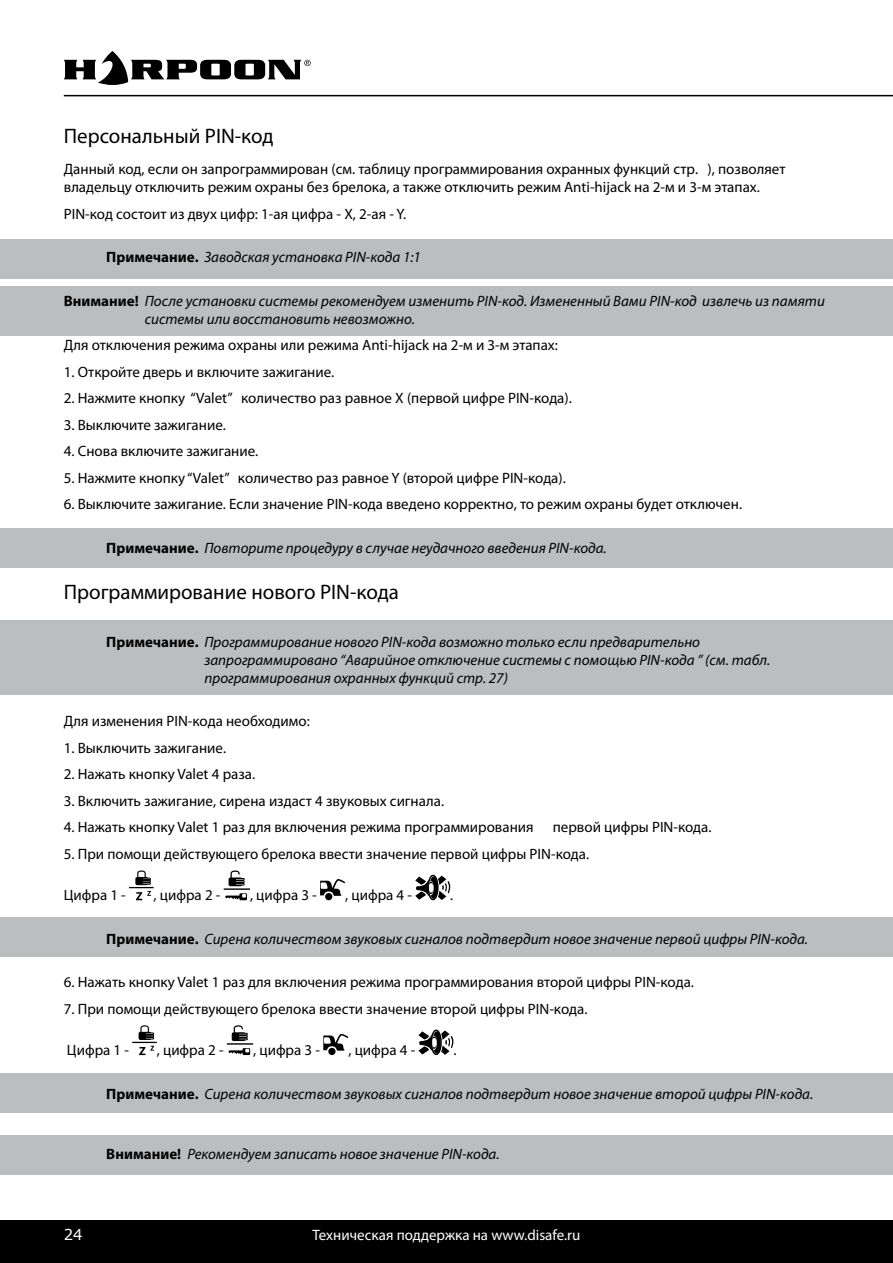
<style>
.page{position:relative;width:893px;height:1263px;background:#fff}
.page>*{position:absolute;margin:0;border:0;box-sizing:border-box;transform-origin:0 0}
.t1{font:21px "Myriad Pro";color:#000}
.t2{font:15px/18px "Myriad Pro";color:#000}
.t3{font:italic 15px/18px "Myriad Pro";color:#000}
.t4{font:15px "Myriad Pro";color:#fff}
.t5{font:15px "Verdana";color:#fff}
.s1{font-weight:700;font-style:normal}
</style>
<div class="page">
<svg style="left:64px;top:51px;width:247px;height:34px"></svg>
<hr style="left:64px;top:95px;width:829px;height:1px;background:#000">
<div style="left:0;top:1220px;width:893px;height:43px;background:#000"></div>
<div style="left:0;top:286px;width:893px;height:50px;background:#bcbdbf"></div>
<div style="left:0;top:620px;width:893px;height:74px;background:#bcbdbf"></div>
<div style="left:0;top:1135px;width:893px;height:40px;background:#bcbdbf"></div>
<div style="left:0;top:1074px;width:893px;height:39px;background:#bcbdbf"></div>
<div style="left:0;top:917px;width:893px;height:40px;background:#bcbdbf"></div>
<div style="left:0;top:529px;width:893px;height:39px;background:#bcbdbf"></div>
<div style="left:0;top:239px;width:893px;height:40px;background:#bcbdbf"></div>
<svg style="left:129px;top:870px;width:25px;height:30px"></svg>
<hr style="left:224px;top:888px;width:26px;height:2px;background:#000">
<svg style="left:229px;top:870px;width:15px;height:16px"></svg>
<svg style="left:225px;top:893px;width:22px;height:7px"></svg>
<svg style="left:320px;top:879px;width:25px;height:17px"></svg>
<div style="left:325px;top:893px;width:7px;height:7px;background:#000;border-radius:50%"></div>
<div style="left:427px;top:875px;width:12px;height:25px;border:2px solid #000;border-radius:50%"></div>
<svg style="left:415px;top:876px;width:35px;height:24px"></svg>
<svg style="left:132px;top:1025px;width:25px;height:30px"></svg>
<hr style="left:227px;top:1043px;width:26px;height:2px;background:#000">
<svg style="left:232px;top:1025px;width:15px;height:16px"></svg>
<svg style="left:228px;top:1048px;width:22px;height:7px"></svg>
<svg style="left:323px;top:1034px;width:25px;height:17px"></svg>
<div style="left:328px;top:1048px;width:8px;height:7px;background:#000;border-radius:50%"></div>
<div style="left:431px;top:1029px;width:11px;height:26px;border:2px solid #000;border-radius:50%"></div>
<svg style="left:418px;top:1030px;width:35px;height:25px"></svg>
<h1 class="t1" style="left:64px;top:123px;width:211px">Персональный PIN-код</h1>
<p class="t2" style="left:64px;top:160px;width:723px">Данный код, если он запрограммирован (см. таблицу программирования охранных функций стр. ), позволяет владельцу отключить режим охраны без брелока, а также отключить режим Anti-hijack на 2-м и 3-м этапах.</p>
<p class="t2" style="left:64px;top:204px;width:344px">PIN-код состоит из двух цифр: 1-ая цифра - Х, 2-ая - Y.</p>
<p class="t3" style="left:106px;top:248px;width:316px"><span class="s1">Примечание.</span> Заводская установка PIN-кода 1:1</p>
<p class="t3" style="left:145px;top:291px;width:682px;text-indent:-81px"><span class="s1">Внимание!</span> После установки системы рекомендуем изменить PIN-код. Измененный Вами PIN-код извлечь из памяти системы или восстановить невозможно.</p>
<p class="t2" style="left:64px;top:336px;width:496px">Для отключения режима охраны или режима Anti-hijack на 2-м и 3-м этапах:</p>
<p class="t2" style="left:64px;top:362px;width:272px">1. Откройте дверь и включите зажигание.</p>
<p class="t2" style="left:64px;top:389px;width:510px">2. Нажмите кнопку “Valet” количество раз равное Х (первой цифре PIN-кода).</p>
<p class="t2" style="left:64px;top:415px;width:164px">3. Выключите зажигание.</p>
<p class="t2" style="left:64px;top:442px;width:196px">4. Снова включите зажигание.</p>
<p class="t2" style="left:64px;top:468px;width:504px">5. Нажмите кнопку “Valet” количество раз равное Y (второй цифре PIN-кода).</p>
<p class="t2" style="left:64px;top:495px;width:680px">6. Выключите зажигание. Если значение PIN-кода введено корректно, то режим охраны будет отключен.</p>
<p class="t3" style="left:106px;top:538px;width:502px"><span class="s1">Примечание.</span> Повторите процедуру в случае неудачного введения PIN-кода.</p>
<h1 class="t1" style="left:64px;top:579px;width:337px">Программирование нового PIN-кода</h1>
<p class="t3" style="left:204px;top:633px;width:567px;text-indent:-98px"><span class="s1">Примечание.</span> Программирование нового PIN-кода возможно только если предварительно запрограммировано “Аварийное отключение системы с помощью PIN-кода ” (см. табл. программирования охранных функций стр. 27)</p>
<p class="t2" style="left:64px;top:712px;width:248px">Для изменения PIN-кода необходимо:</p>
<p class="t2" style="left:64px;top:739px;width:164px">1. Выключить зажигание.</p>
<p class="t2" style="left:64px;top:765px;width:193px">2. Нажать кнопку Valet 4 раза.</p>
<p class="t2" style="left:64px;top:792px;width:382px">3. Включить зажигание, сирена издаст 4 звуковых сигнала.</p>
<p class="t2" style="left:64px;top:818px;width:471px">4. Нажать кнопку Valet 1 раз для включения режима программирования</p>
<p class="t2" style="left:553px;top:818px;width:160px">первой цифры PIN-кода.</p>
<p class="t2" style="left:64px;top:845px;width:527px">5. При помощи действующего брелока ввести значение первой цифры PIN-кода.</p>
<p class="t2" style="left:64px;top:886px;width:64px">Цифра 1 -</p>
<p class="t2" style="left:154px;top:886px;width:68px">, цифра 2 -</p>
<p class="t2" style="left:250px;top:886px;width:68px">, цифра 3 -</p>
<p class="t2" style="left:345px;top:886px;width:68px">, цифра 4 -</p>
<p class="t2" style="left:450px;top:886px;width:5px">.</p>
<p class="t3" style="left:106px;top:929px;width:703px"><span class="s1">Примечание.</span> Сирена количеством звуковых сигналов подтвердит новое значение первой цифры PIN-кода.</p>
<p class="t2" style="left:64px;top:973px;width:632px">6. Нажать кнопку Valet 1 раз для включения режима программирования второй цифры PIN-кода.</p>
<p class="t2" style="left:64px;top:999px;width:525px">7. При помощи действующего брелока ввести значение второй цифры PIN-кода.</p>
<p class="t2" style="left:67px;top:1041px;width:64px">Цифра 1 -</p>
<p class="t2" style="left:157px;top:1041px;width:68px">, цифра 2 -</p>
<p class="t2" style="left:253px;top:1041px;width:68px">, цифра 3 -</p>
<p class="t2" style="left:348px;top:1041px;width:68px">, цифра 4 -</p>
<p class="t2" style="left:453px;top:1041px;width:5px">.</p>
<p class="t3" style="left:106px;top:1084px;width:708px"><span class="s1">Примечание.</span> Сирена количеством звуковых сигналов подтвердит новое значение второй цифры PIN-кода.</p>
<p class="t3" style="left:106px;top:1145px;width:395px"><span class="s1">Внимание!</span> Рекомендуем записать новое значение PIN-кода.</p>
<p class="t5" style="left:64px;top:1225px;width:10px">24</p>
<p class="t4" style="left:313px;top:1226px;width:269px">Техническая поддержка на www.disafe.ru</p>
</div>
